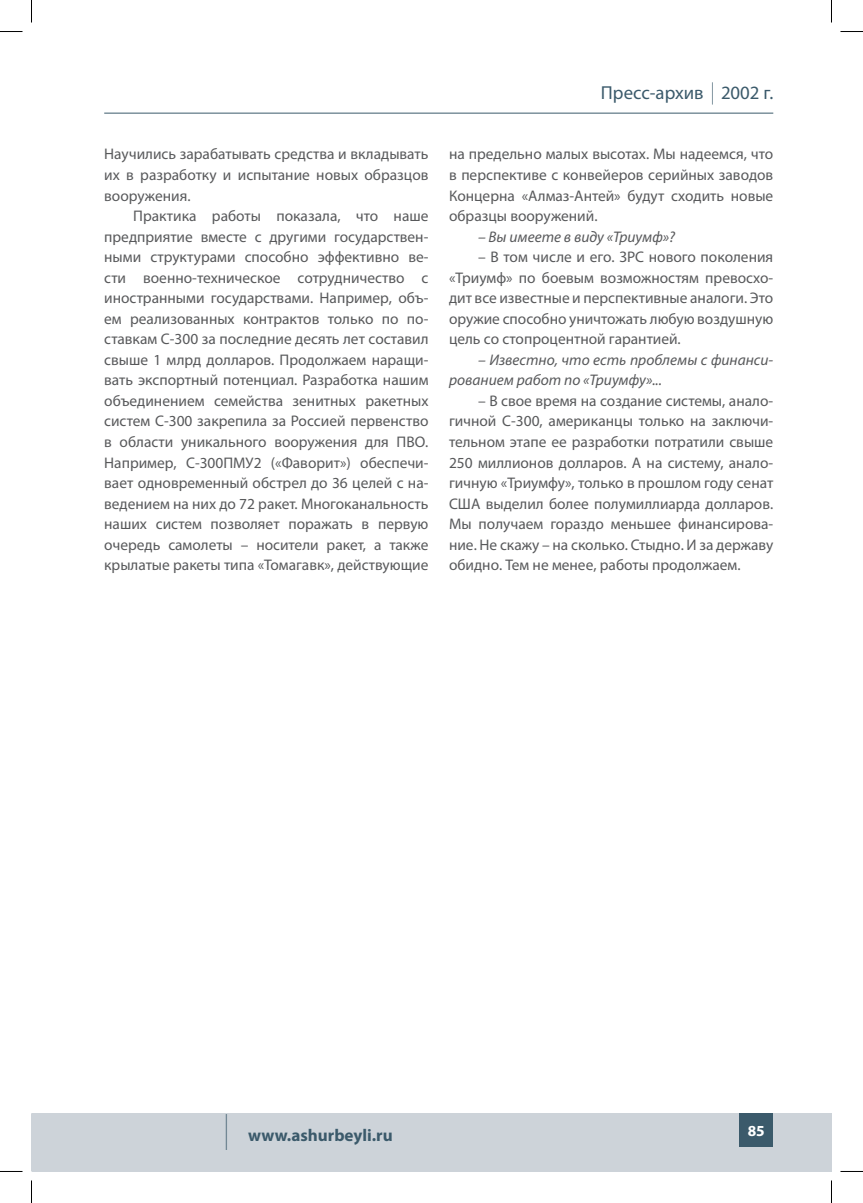
<style>
.page{position:relative;width:863px;height:1203px;background:#fff}
.page>*{position:absolute;margin:0;border:0;box-sizing:border-box;transform-origin:0 0}
.t1{font:18.75px "Myriad Pro";color:#3b5a6b}
.t2{font:700 17.1px "Myriad Pro";color:#3b5a6b}
.t3{font:15.45px/20.5px "Myriad Pro";color:#58595b;text-align:justify}
.t4{font:italic 15.45px/20.5px "Myriad Pro";color:#58595b}
.t5{font:700 15.45px "Myriad Pro";color:#fff}
.s1{font-weight:700;font-size:22.2px}
.s2{font-size:35.85px}
</style>
<div class="page">
<div style="left:32px;top:1112px;width:799px;height:59px;background:#cdd3d9"></div>
<hr style="left:104px;top:113px;width:669px;height:1px;background:#3b5a6b">
<div style="left:739px;top:1112px;width:34px;height:34px;background:#3b5a6b"></div>
<svg style="left:0;top:31px;width:23px;height:1px"></svg>
<svg style="left:840px;top:31px;width:23px;height:1px"></svg>
<svg style="left:31px;top:0;width:1px;height:23px"></svg>
<svg style="left:31px;top:1180px;width:1px;height:22px"></svg>
<svg style="left:831px;top:0;width:1px;height:23px"></svg>
<svg style="left:831px;top:1180px;width:1px;height:22px"></svg>
<p class="t3" style="left:104px;top:145px;width:326px">Научились зарабатывать средства и вкладывать их в разработку и испытание новых образцов вооружения.</p>
<p class="t3" style="left:104px;top:207px;width:326px;text-indent:29px">Практика работы показала, что наше предприятие вместе с другими государствен&shy;ными структурами способно эффективно ве&shy;сти военно-техническое сотрудничество с иностранными государствами. Например, объ&shy;ем реализованных контрактов только по по&shy;ставкам С-300 за последние десять лет составил свыше 1 млрд долларов. Продолжаем наращи&shy;вать экспортный потенциал. Разработка нашим объединением семейства зенитных ракетных систем С-300 закрепила за Россией первенство в области уникального вооружения для ПВО.<br>Например, С-300ПМУ2 («Фаворит») обеспечи&shy;вает одновременный обстрел до 36 целей с на&shy;ведением на них до 72 ракет. Многоканальность наших систем позволяет поражать в первую очередь самолеты – носители ракет, а также крылатые ракеты типа «Томагавк», действующие</p>
<p class="t1" style="left:601px;top:86px;width:174px">Пресс-архив <span class="s1">|</span> 2002 г.</p>
<p class="t3" style="left:449px;top:145px;width:326px">на предельно малых высотах. Мы надеемся, что в перспективе с конвейеров серийных заводов Концерна «Алмаз-Антей» будут сходить новые образцы вооружений.</p>
<p class="t4" style="left:478px;top:227px;width:198px">– Вы имеете в виду «Триумф»?</p>
<p class="t3" style="left:449px;top:248px;width:326px;text-indent:29px">– В том числе и его. ЗРС нового поколения «Триумф» по боевым возможностям превосхо&shy;дит все известные и перспективные аналоги. Это оружие способно уничтожать любую воздушную цель со стопроцентной гарантией.</p>
<p class="t4" style="left:449px;top:350px;width:326px;text-indent:29px">– Известно, что есть проблемы с финанси&shy;рованием работ по «Триумфу»...</p>
<p class="t3" style="left:449px;top:391px;width:326px;text-indent:29px">– В свое время на создание системы, анало&shy;гичной С-300, американцы только на заключи&shy;тельном этапе ее разработки потратили свыше 250 миллионов долларов. А на систему, анало&shy;гичную «Триумфу», только в прошлом году сенат США выделил более полумиллиарда долларов.<br>Мы получаем гораздо меньшее финансирова&shy;ние. Не скажу – на сколько. Стыдно. И за державу обидно. Тем не менее, работы продолжаем.</p>
<p class="t2" style="left:225px;top:1127px;width:169px"><span class="s2">|</span> www.ashurbeyli.ru</p>
<p class="t5" style="left:748px;top:1124px;width:19px">85</p>
</div>
